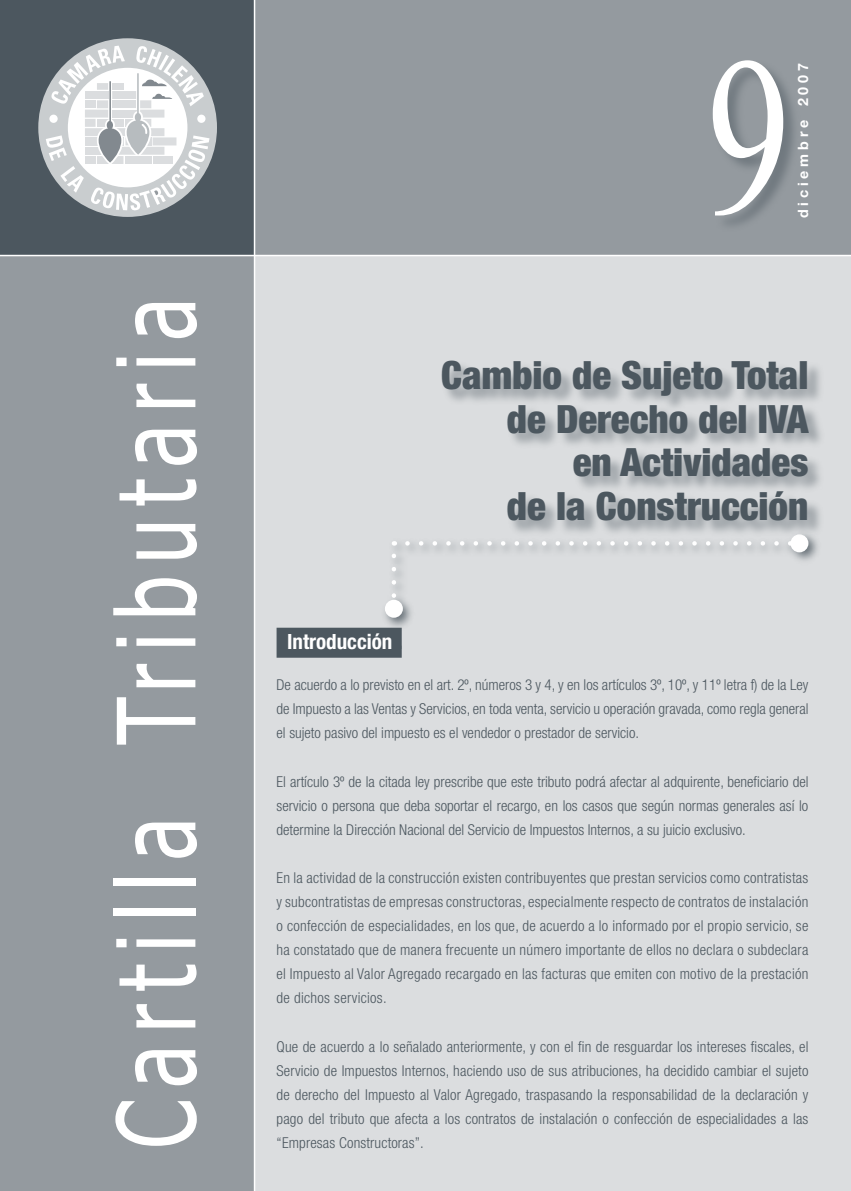
<style>
.page{position:relative;width:851px;height:1191px;background:#fff}
.page>*{position:absolute;margin:0;border:0;box-sizing:border-box;transform-origin:0 0}
.t1{font:225px "Times New Roman";color:#fff;scale:.75 1}
.t2{font:108px "Tahoma";letter-spacing:.15em;color:#fff;scale:.75 1}
.t3{font:900 condensed 39px/43.5px "Helvetica Neue";color:#4c575f;text-align:right}
.t4{font:700 condensed 21px "Helvetica Neue";color:#fff}
.t5{font:300 condensed 15px/24px "Helvetica Neue";letter-spacing:.01em;color:#4c575f;text-align:justify}
.t6{font:700 14.25px "Helvetica Neue";color:#fff}
.s1{color:#4c575f}
</style>
<div class="page">
<div style="left:0;top:255px;width:255px;height:936px;background:#949a9f"></div>
<div style="left:255px;top:255px;width:595px;height:936px;background:#dbdddf"></div>
<div style="left:0;top:0;width:255px;height:255px;background:#4c575f"></div>
<div style="left:255px;top:0;width:595px;height:255px;background:#949a9f"></div>
<hr style="left:0;top:255px;width:850px;height:1px;background:#fff">
<hr style="left:254px;top:0;width:1px;height:1191px;background:#fff">
<svg style="left:407px;top:541px;width:383px;height:4px"></svg>
<svg style="left:392px;top:541px;width:4px;height:54px"></svg>
<div style="left:385px;top:600px;width:18px;height:18px;background:#fff;border-radius:50%"></div>
<div style="left:790px;top:534px;width:18px;height:18px;background:#fff;border-radius:50%"></div>
<div style="left:711px;top:59px;width:90px;height:174px;background:#4c575f;opacity:.5"></div>
<div style="left:38px;top:38px;width:179px;height:179px;background:#c9cdcf;border-radius:50%"></div>
<svg style="left:50px;top:46px;width:75px;height:59px"></svg>
<div style="left:68px;top:68px;width:119px;height:119px;background:#fff;border-radius:50%"></div>
<div style="left:49px;top:115px;width:9px;height:8px;background:#fff;border-radius:50%"></div>
<div style="left:197px;top:115px;width:8px;height:8px;background:#fff;border-radius:50%"></div>
<div style="left:140px;top:110px;width:24px;height:8px;background:#dbdddf"></div>
<div style="left:112px;top:110px;width:24px;height:8px;background:#dbdddf"></div>
<div style="left:85px;top:110px;width:23px;height:8px;background:#dbdddf"></div>
<div style="left:85px;top:100px;width:11px;height:8px;background:#dbdddf"></div>
<div style="left:97px;top:100px;width:11px;height:8px;background:#dbdddf"></div>
<div style="left:85px;top:91px;width:23px;height:8px;background:#dbdddf"></div>
<div style="left:97px;top:83px;width:11px;height:7px;background:#dbdddf"></div>
<div style="left:125px;top:100px;width:11px;height:8px;background:#dbdddf"></div>
<div style="left:112px;top:100px;width:11px;height:8px;background:#dbdddf"></div>
<div style="left:112px;top:91px;width:24px;height:8px;background:#dbdddf"></div>
<div style="left:112px;top:83px;width:11px;height:7px;background:#dbdddf"></div>
<div style="left:140px;top:100px;width:11px;height:8px;background:#dbdddf"></div>
<div style="left:133px;top:111px;width:10px;height:12px;border:3px solid #fff;border-radius:50%"></div>
<svg style="left:135px;top:45px;width:69px;height:61px"></svg>
<hr style="left:109px;top:81px;width:2px;height:40px;background:#82898f">
<hr style="left:137px;top:73px;width:2px;height:40px;background:#b7bcbf">
<div style="left:135px;top:113px;width:6px;height:9px;background:#b7bcbf;border-radius:50%"></div>
<svg style="left:46px;top:117px;width:163px;height:94px"></svg>
<div style="left:276px;top:627px;width:125px;height:30px;background:#4c575f"></div>
<div style="left:441px;top:359px;width:385px;height:180px;background:#4c575f;opacity:.5"></div>
<h2 class="t2" style="left:84px;top:1148px;width:1135px;rotate:-90deg">Cartilla Tributaria</h2>
<h1 class="t1" style="left:706px;top:-14px;width:114px">9</h1>
<p class="t6" style="left:794px;top:218px;width:157px;rotate:-90deg">d i c i e m b r e 2 0 0 7</p>
<h3 class="t3" style="left:441px;top:353px;width:368px">Cambio de Sujeto Total de Derecho del IVA<br>en Actividades<br>de la Construcción</h3>
<h3 class="t4" style="left:287px;top:629px;width:117px">Introducción<span class="s1">..</span></h3>
<p class="t5" style="left:276px;top:672px;width:533px">De acuerdo a lo previsto en el art. 2º, números 3 y 4, y en los artículos 3º, 10º, y 11º letra f) de la Ley de Impuesto a las Ventas y Servicios, en toda venta, servicio u operación gravada, como regla general el sujeto pasivo del impuesto es el vendedor o prestador de servicio.</p>
<p class="t5" style="left:276px;top:769px;width:533px">El artículo 3º de la citada ley prescribe que este tributo podrá afectar al adquirente, beneficiario del servicio o persona que deba soportar el recargo, en los casos que según normas generales así lo determine la Dirección Nacional del Servicio de Impuestos Internos, a su juicio exclusivo.</p>
<p class="t5" style="left:276px;top:865px;width:533px">En la actividad de la construcción existen contribuyentes que prestan servicios como contratistas y subcontratistas de empresas constructoras, especialmente respecto de contratos de instalación o confección de especialidades, en los que, de acuerdo a lo informado por el propio servicio, se ha constatado que de manera frecuente un número importante de ellos no declara o subdeclara el Impuesto al Valor Agregado recargado en las facturas que emiten con motivo de la prestación de dichos servicios.</p>
<p class="t5" style="left:276px;top:1034px;width:533px">Que de acuerdo a lo señalado anteriormente, y con el fin de resguardar los intereses fiscales, el Servicio de Impuestos Internos, haciendo uso de sus atribuciones, ha decidido cambiar el sujeto de derecho del Impuesto al Valor Agregado, traspasando la responsabilidad de la declaración y pago del tributo que afecta a los contratos de instalación o confección de especialidades a las “Empresas Constructoras”.</p>
</div>
